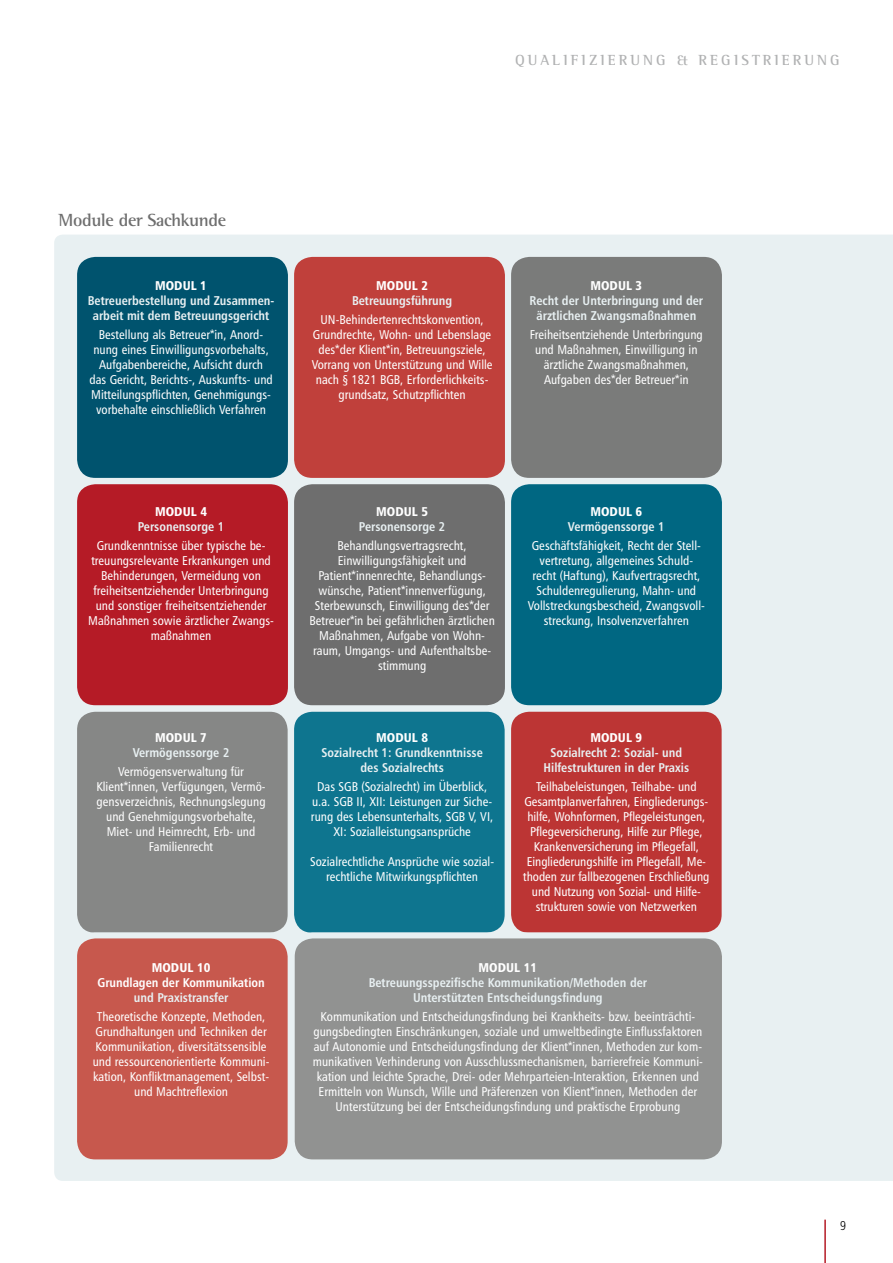
<style>
.page{position:relative;width:893px;height:1263px;background:#fff}
.page>*{position:absolute;margin:0;border:0;box-sizing:border-box;transform-origin:0 0}
.t1{font:700 18px "Rotis Semi Serif";letter-spacing:-.02em;color:#6e6e6e}
.t2{font:700 15px "Rotis Semi Serif";letter-spacing:.2em;color:#b1b2b3}
.t3{font:12.75px/15px "Humanist 777 BT Roman Condensed B";color:#fff;text-align:center}
.t4{font:12.75px/15px "Humanist 777 BT Bold Condensed B";color:#e8f0f2;text-align:center}
.t5{font:12.75px "Humanist 777 BT Black Condensed B";color:#fff}
.t6{font:12.75px "Humanist 777 BT Bold Condensed B";color:#fff}
.t7{font:12.75px "Humanist 777 BT Light Condensed B";color:#000}
</style>
<div class="page">
<hr style="left:824px;top:1219px;width:2px;height:44px;background:#b51b26">
<div style="left:54px;top:235px;width:839px;height:946px;background:#e8f0f2"></div>
<div style="left:74px;top:709px;width:217px;height:227px;background:#868786;border-radius:21px"></div>
<div style="left:71px;top:706px;width:223px;height:233px;border:6px solid #e8f0f2;border-radius:21px"></div>
<div style="left:291px;top:709px;width:217px;height:227px;background:#0e758f;border-radius:21px"></div>
<div style="left:288px;top:706px;width:223px;height:233px;border:6px solid #e8f0f2;border-radius:21px"></div>
<div style="left:508px;top:709px;width:217px;height:227px;background:#bc3534;border-radius:21px"></div>
<div style="left:505px;top:706px;width:223px;height:233px;border:6px solid #e8f0f2;border-radius:21px"></div>
<div style="left:74px;top:254px;width:217px;height:227px;background:#00536e;border-radius:21px"></div>
<div style="left:71px;top:251px;width:223px;height:233px;border:6px solid #e8f0f2;border-radius:21px"></div>
<div style="left:291px;top:254px;width:217px;height:227px;background:#c0403b;border-radius:21px"></div>
<div style="left:288px;top:251px;width:223px;height:233px;border:6px solid #e8f0f2;border-radius:21px"></div>
<div style="left:508px;top:254px;width:217px;height:227px;background:#7a7b7a;border-radius:21px"></div>
<div style="left:505px;top:251px;width:223px;height:233px;border:6px solid #e8f0f2;border-radius:21px"></div>
<div style="left:74px;top:481px;width:217px;height:227px;background:#b51b26;border-radius:21px"></div>
<div style="left:71px;top:478px;width:223px;height:233px;border:6px solid #e8f0f2;border-radius:21px"></div>
<div style="left:291px;top:481px;width:217px;height:227px;background:#6e6e6e;border-radius:21px"></div>
<div style="left:288px;top:478px;width:223px;height:233px;border:6px solid #e8f0f2;border-radius:21px"></div>
<div style="left:508px;top:481px;width:217px;height:227px;background:#006782;border-radius:21px"></div>
<div style="left:505px;top:478px;width:223px;height:233px;border:6px solid #e8f0f2;border-radius:21px"></div>
<div style="left:74px;top:935px;width:217px;height:227px;background:#c7584d;border-radius:21px"></div>
<div style="left:71px;top:932px;width:223px;height:233px;border:6px solid #e8f0f2;border-radius:21px"></div>
<div style="left:292px;top:935px;width:433px;height:227px;background:#919291;border-radius:21px"></div>
<div style="left:289px;top:932px;width:439px;height:233px;border:6px solid #e8f0f2;border-radius:21px"></div>
<p class="t2" style="left:515px;top:51px;width:35px">QUALI</p>
<p class="t2" style="left:571px;top:51px;width:85px">FIZIER UNG</p>
<p class="t2" style="left:677px;top:51px;width:85px">&amp; REGI STRI</p>
<p class="t2" style="left:782px;top:51px;width:48px">ER UNG</p>
<h1 class="t1" style="left:58px;top:209px;width:169px">MODULE DER SACHKUNDE</h1>
<p class="t5" style="left:155px;top:277px;width:53px">MODUL 1</p>
<p class="t4" style="left:88px;top:292px;width:188px">Betreuerbestellung und Zusammen&shy;arbeit mit dem Betreuungsgericht</p>
<p class="t3" style="left:89px;top:327px;width:185px">Bestellung als Betreuer*in, Anord&shy;nung eines Einwilligungsvorbehalts, Aufgabenbereiche, Aufsicht durch das Gericht, Berichts-, Auskunfts- und Mitteilungspflichten, Genehmigungs&shy;vorbehalte einschließlich Verfahren</p>
<p class="t5" style="left:376px;top:277px;width:53px">MODUL 2</p>
<p class="t4" style="left:352px;top:292px;width:102px">Betreuungsführung</p>
<p class="t3" style="left:312px;top:312px;width:182px">UN-Behindertenrechtskonvention, Grundrechte, Wohn- und Lebenslage des*der Klient*in, Betreuungsziele, Vorrang von Unterstützung und Wille nach § 1821 BGB, Erforderlichkeits&shy;grundsatz, Schutzpflichten</p>
<p class="t5" style="left:590px;top:277px;width:53px">MODUL 3</p>
<p class="t4" style="left:530px;top:292px;width:175px">Recht der Unterbringung und der ärztlichen Zwangsmaßnahmen</p>
<p class="t3" style="left:530px;top:327px;width:175px">Freiheitsentziehende Unterbringung und Maßnahmen, Einwilligung in ärztliche Zwangsmaßnahmen,<br>Aufgaben des*der Betreuer*in</p>
<p class="t5" style="left:155px;top:503px;width:53px">MODUL 4</p>
<p class="t4" style="left:138px;top:518px;width:88px">Personensorge 1</p>
<p class="t3" style="left:88px;top:538px;width:187px">Grundkenntnisse über typische be&shy;treuungsrelevante Erkrankungen und Behinderungen, Vermeidung von freiheitsentziehender Unterbringung und sonstiger freiheitsentziehender Maßnahmen sowie ärztlicher Zwangs&shy;maßnahmen</p>
<p class="t5" style="left:155px;top:729px;width:53px">MODUL 7</p>
<p class="t4" style="left:133px;top:745px;width:98px">Vermögenssorge 2</p>
<p class="t3" style="left:97px;top:764px;width:171px">Vermögensverwaltung für<br>Klient*innen, Verfügungen, Vermö&shy;gensverzeichnis, Rechnungslegung und Genehmigungsvorbehalte,<br>Miet- und Heimrecht, Erb- und<br>Familienrecht</p>
<p class="t5" style="left:152px;top:959px;width:60px">MODUL 10</p>
<p class="t6" style="left:97px;top:974px;width:169px">Grundlagen der Kommunikation</p>
<p class="t4" style="left:134px;top:990px;width:96px">und Praxistransfer</p>
<p class="t3" style="left:93px;top:1009px;width:178px">Theoretische Konzepte, Methoden, Grundhaltungen und Techniken der Kommunikation, diversitätssensible und ressourcenorientierte Kommuni&shy;kation, Konfliktmanagement, Selbst&shy;und Machtreflexion</p>
<p class="t5" style="left:376px;top:503px;width:53px">MODUL 5</p>
<p class="t4" style="left:359px;top:518px;width:88px">Personensorge 2</p>
<p class="t3" style="left:309px;top:538px;width:187px">Behandlungsvertragsrecht,<br>Einwilligungsfähigkeit und<br>Patient*innenrechte, Behandlungs&shy;wünsche, Patient*innenverfügung,<br>Sterbewunsch, Einwilligung des*der<br>Betreuer*in bei gefährlichen ärztlichen<br>Maßnahmen, Aufgabe von Wohn&shy;raum, Umgangs- und Aufenthaltsbe&shy;stimmung</p>
<p class="t5" style="left:376px;top:729px;width:53px">MODUL 8</p>
<p class="t4" style="left:321px;top:744px;width:163px">Sozialrecht 1: Grundkenntnisse des Sozialrechts</p>
<p class="t3" style="left:311px;top:779px;width:184px">Das SGB (Sozialrecht) im Überblick, u.a. SGB II, XII: Leistungen zur Siche&shy;rung des Lebensunterhalts, SGB V, VI, XI: Sozialleistungsansprüche</p>
<p class="t3" style="left:310px;top:854px;width:185px">Sozialrechtliche Ansprüche wie sozial&shy;rechtliche Mitwirkungspflichten</p>
<p class="t5" style="left:590px;top:503px;width:53px">MODUL 6</p>
<p class="t4" style="left:568px;top:518px;width:98px">Vermögenssorge 1</p>
<p class="t3" style="left:528px;top:538px;width:179px">Geschäftsfähigkeit, Recht der Stell&shy;vertretung, allgemeines Schuld&shy;recht (Haftung), Kaufvertragsrecht, Schuldenregulierung, Mahn- und Vollstreckungsbescheid, Zwangsvoll&shy;streckung, Insolvenzverfahren</p>
<p class="t5" style="left:590px;top:729px;width:53px">MODUL 9</p>
<p class="t4" style="left:543px;top:744px;width:147px">Sozialrecht 2: Sozial- und<br>Hilfestrukturen in der Praxis</p>
<p class="t3" style="left:523px;top:779px;width:188px">Teilhabeleistungen, Teilhabe- und Gesamtplanverfahren, Eingliederungs&shy;hilfe, Wohnformen, Pflegeleistungen, Pflegeversicherung, Hilfe zur Pflege, Krankenversicherung im Pflegefall, Eingliederungshilfe im Pflegefall, Me&shy;thoden zur fallbezogenen Erschließung und Nutzung von Sozial- und Hilfe&shy;strukturen sowie von Netzwerken</p>
<p class="t5" style="left:479px;top:959px;width:60px">MODUL 11</p>
<p class="t4" style="left:369px;top:975px;width:280px">Betreuungsspezifische Kommunikation/Methoden der<br>Unterstützten Entscheidungsfindung</p>
<p class="t3" style="left:313px;top:1009px;width:392px">Kommunikation und Entscheidungsfindung bei Krankheits- bzw. beeinträchti&shy;gungsbedingten Einschränkungen, soziale und umweltbedingte Einflussfaktoren auf Autonomie und Entscheidungsfindung der Klient*innen, Methoden zur kom&shy;munikativen Verhinderung von Ausschlussmechanismen, barrierefreie Kommuni&shy;kation und leichte Sprache, Drei- oder Mehrparteien-Interaktion, Erkennen und Ermitteln von Wunsch, Wille und Präferenzen von Klient*innen, Methoden der Unterstützung bei der Entscheidungsfindung und praktische Erprobung</p>
<p class="t7" style="left:840px;top:1218px;width:8px">9</p>
</div>
